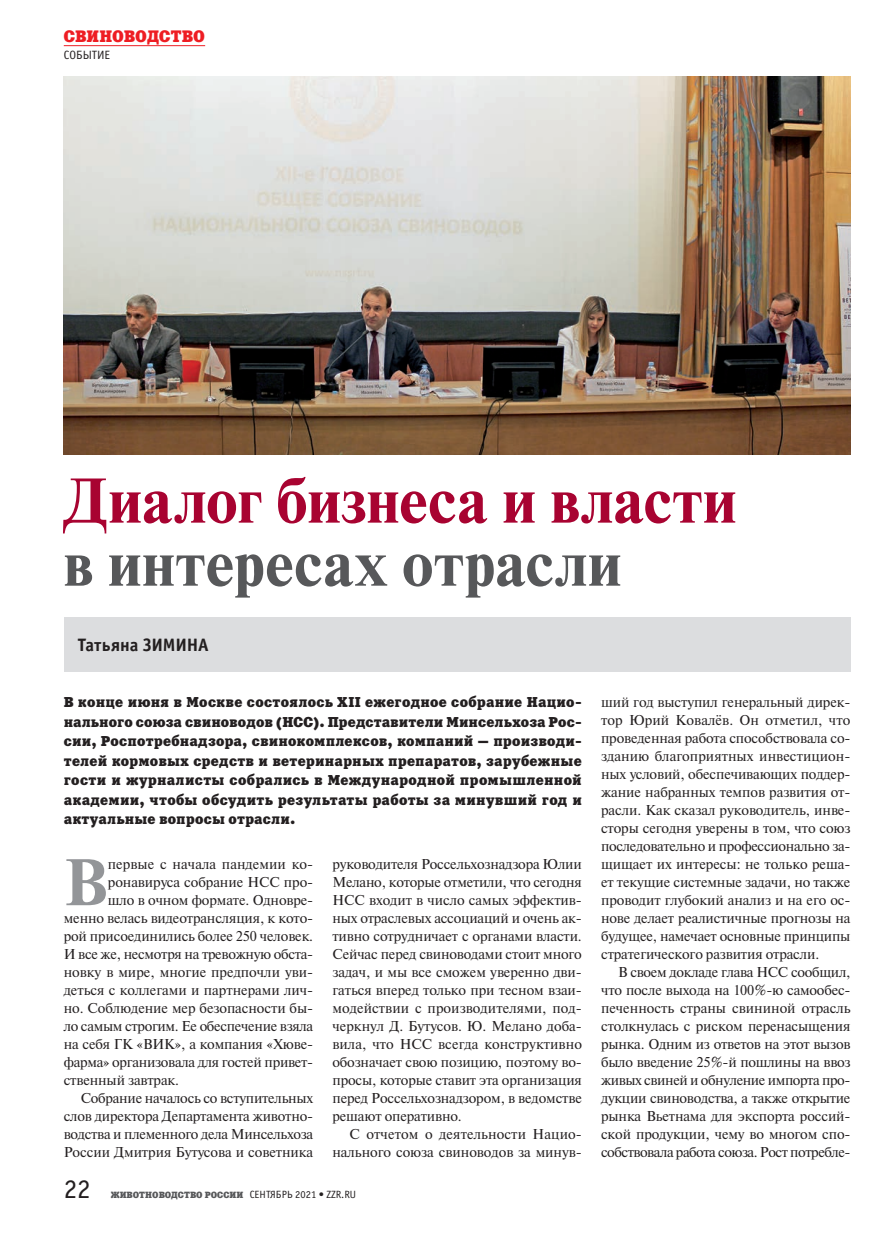
<style>
.page{position:relative;width:893px;height:1234px;background:#fff}
.page>*{position:absolute;margin:0;border:0;box-sizing:border-box;transform-origin:0 0}
.t1{font:700 65.7px "Newton C";color:#939598}
.t2{font:700 63px "Newton C";letter-spacing:.005em;color:#a80331}
.t3{font:700 63px "Newton C";letter-spacing:.01em;color:#57585a}
.t4{font:27px "Officina Sans C";color:#231f20}
.t5{font:700 18px "Officina Sans C";letter-spacing:-.005em;color:#231f20}
.t6{font:16.5px "Xenia C";letter-spacing:.005em;color:#ee1d23}
.t7{font:14.25px/18px "Newton C";letter-spacing:-.01em;color:#231f20;text-align:justify}
.t8{font:14.25px/19.5px "Xenia C";letter-spacing:.015em;color:#231f20;text-align:justify}
.t9{font:12px "Officina Sans C";color:#231f20}
.t10{font:9px "Xenia C";color:#57585a}
.s1{font-family:"Officina Sans C";font-size:10.5px;color:#231f20}
</style>
<div class="page">
<hr style="left:64px;top:45px;width:141px;height:1px;background:#ee1d23">
<div style="left:64px;top:617px;width:786px;height:54px;background:#dcdddf"></div>
<img style="left:64px;top:77px;width:786px;height:378px">
<p class="t6" style="left:64px;top:26px;width:143px">СВИНОВОДСТВО</p>
<p class="t9" style="left:64px;top:48px;width:48px">СОБЫТИЕ</p>
<h2 class="t2" style="left:64px;top:465px;width:674px">Диалог бизнеса и власти</h2>
<h2 class="t3" style="left:64px;top:528px;width:559px">в интересах отрасли</h2>
<p class="t5" style="left:78px;top:634px;width:132px">Татьяна ЗИМИНА</p>
<p class="t8" style="left:64px;top:692px;width:520px">В конце июня в Москве состоялось XII ежегодное собрание Нацио&shy;нального союза свиноводов (НСС). Представители Минсельхоза Рос&shy;сии, Роспотребнадзора, свинокомплексов, компаний — производи&shy;телей кормовых средств и ветеринарных препаратов, зарубежные гости и журналисты собрались в Международной промышленной академии, чтобы обсудить результаты работы за минувший год и актуальные вопросы отрасли.</p>
<h1 class="t1" style="left:64px;top:845px;width:46px">В</h1>
<p class="t7" style="left:108px;top:855px;width:207px">первые с начала пандемии ко‑</p>
<p class="t7" style="left:108px;top:873px;width:205px">ронавируса собрание НСС про-</p>
<p class="t7" style="left:108px;top:891px;width:207px">шло в очном формате. Одновре‑</p>
<p class="t7" style="left:64px;top:909px;width:251px">менно велась видеотрансляция, к кото‑</p>
<p class="t7" style="left:64px;top:927px;width:251px">рой присоединились более 250 человек.</p>
<p class="t7" style="left:64px;top:945px;width:251px">И все же, несмотря на тревожную обста‑</p>
<p class="t7" style="left:64px;top:963px;width:251px">новку в мире, многие предпочли уви‑</p>
<p class="t7" style="left:64px;top:981px;width:251px">деться с коллегами и партнерами лич‑</p>
<p class="t7" style="left:64px;top:999px;width:251px">но. Соблюдение мер безопасности бы‑</p>
<p class="t7" style="left:64px;top:1017px;width:251px">ло самым строгим. Ее обеспечение взяла</p>
<p class="t7" style="left:64px;top:1035px;width:251px">на себя ГК «ВИК», а компания «Хюве‑</p>
<p class="t7" style="left:64px;top:1053px;width:249px">фарма» организовала для гостей привет-</p>
<p class="t7" style="left:64px;top:1071px;width:117px">ственный завтрак.</p>
<p class="t7" style="left:81px;top:1089px;width:234px">Собрание началось со вступительных</p>
<p class="t7" style="left:64px;top:1107px;width:251px">слов директора Департамента животно‑</p>
<p class="t7" style="left:64px;top:1125px;width:251px">водства и племенного дела Минсельхоза</p>
<p class="t7" style="left:64px;top:1143px;width:251px">России Дмитрия Бутусова и советника</p>
<p class="t7" style="left:332px;top:855px;width:251px">руководителя Россельхознадзора Юлии Мелано, которые отметили, что сегодня НСС входит в число самых эффектив‑ ных отраслевых ассоциаций и очень ак‑ тивно сотрудничает с органами власти.<br>Сейчас перед свиноводами стоит много задач, и мы все сможем уверенно дви‑ гаться вперед только при тесном взаи‑ модействии с производителями, под‑ черкнул Д. Бутусов. Ю. Мелано доба‑ вила, что НСС всегда конструктивно обозначает свою позицию, поэтому во‑ просы, которые ставит эта организация перед Россельхознадзором, в ведомстве решают оперативно.</p>
<p class="t7" style="left:332px;top:1125px;width:251px;text-align:right">С отчетом о деятельности Нацио‑ нального союза свиноводов за минув‑</p>
<h3 class="t4" style="left:64px;top:1174px;width:28px">22</h3>
<p class="t10" style="left:111px;top:1188px;width:247px">ЖИВОТНОВОДСТВО РОССИИ <span class="s1">СЕНТЯБРЬ 2021 • ZZR.RU</span></p>
<p class="t7" style="left:601px;top:693px;width:251px">ший год выступил генеральный дирек‑ тор Юрий Ковалёв. Он отметил, что проведенная работа способствовала со‑ зданию благоприятных инвестицион‑ ных условий, обеспечивающих поддер‑ жание набранных темпов развития от‑ расли. Как сказал руководитель, инве‑ сторы сегодня уверены в том, что союз последовательно и профессионально за‑ щищает их интересы: не только реша‑ ет текущие системные задачи, но также проводит глубокий анализ и на его ос‑ нове делает реалистичные прогнозы на будущее, намечает основные принципы стратегического развития отрасли.</p>
<p class="t7" style="left:601px;top:963px;width:251px;text-align:left;text-indent:17px">В своем докладе глава НСС сообщил, что после выхода на 100%-ю самообес&shy;печенность страны свининой отрасль столкнулась с риском перенасыщения рынка. Одним из ответов на этот вызов было введение 25%-й пошлины на ввоз живых свиней и обнуление импорта про‑ дукции свиноводства, а также открытие рынка Вьетнама для экспорта россий‑ ской продукции, чему во многом спо‑ собствовала работа союза. Рост потребле‑</p>
</div>
